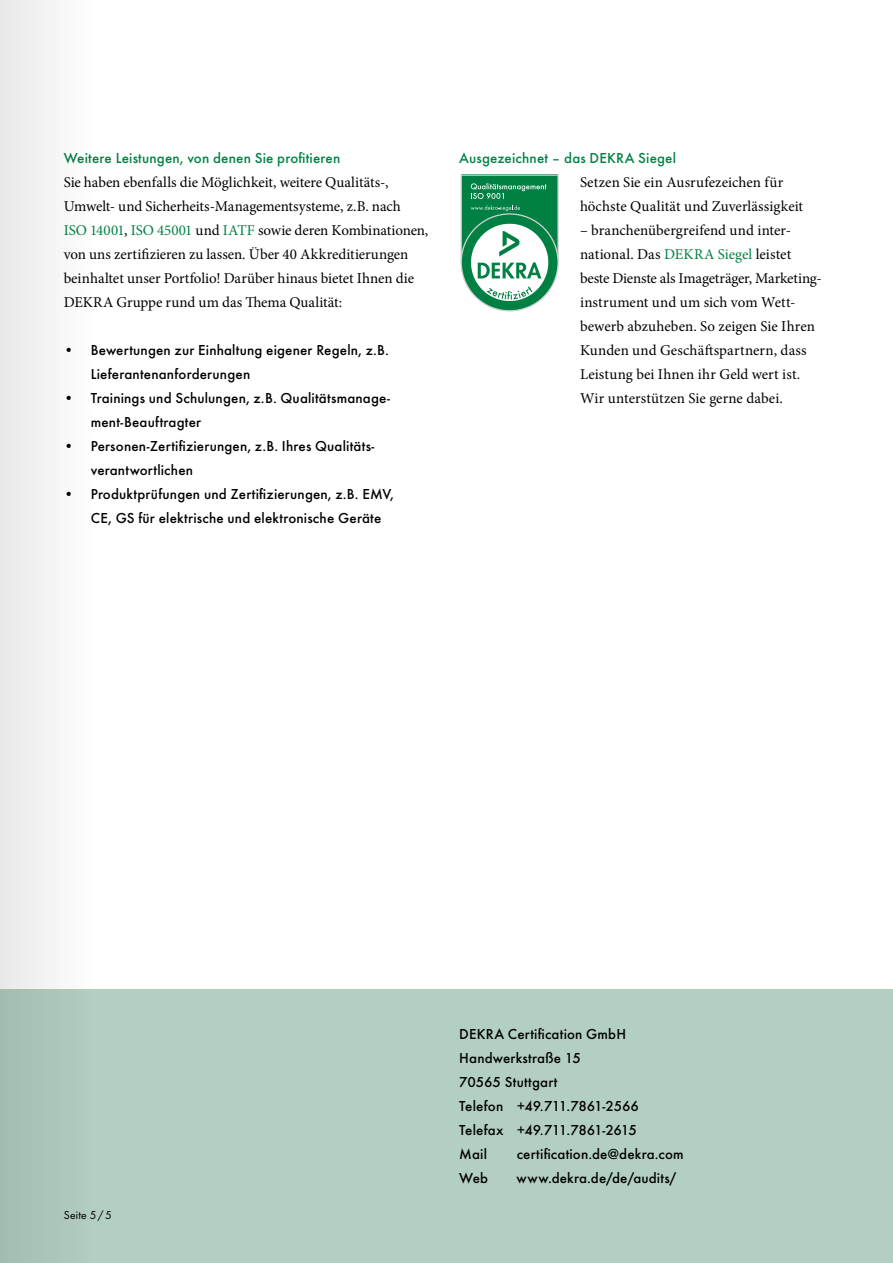
<style>
.page{position:relative;width:893px;height:1263px;background:#fff}
.page>*{position:absolute;margin:0;border:0;box-sizing:border-box;transform-origin:0 0}
.t1{font:15px/24px "Minion Pro";color:#000}
.t2{font:500 15px/24px "Futura";letter-spacing:.01em;color:#000}
.t3{font:500 15px "Futura";letter-spacing:.01em;color:#008244}
.t4{font:12px "Futura Boo";letter-spacing:.015em;color:#000}
.s1{color:#008244}
</style>
<div class="page">
<div style="left:0;top:990px;width:893px;height:273px;background:#b3cfc1"></div>
<svg style="left:461px;top:214px;width:97px;height:97px"></svg>
<svg style="left:461px;top:175px;width:98px;height:126px"></svg>
<svg style="left:0;top:0;width:96px;height:1263px;fill:#f0f0f0"></svg>
<p class="t3" style="left:64px;top:146px;width:278px">Weitere Leistungen, von denen Sie profitieren</p>
<p class="t1" style="left:64px;top:170px;width:366px">Sie haben ebenfalls die Möglichkeit, weitere Qualitäts-, Umwelt- und Sicherheits-Managementsysteme, z.B. nach<br><span class="s1">ISO 14001</span>, <span class="s1">ISO 45001</span> und <span class="s1">IATF</span> sowie deren Kombinationen, von uns zertifizieren zu lassen. Über 40 Akkreditierungen beinhaltet unser Portfolio! Darüber hinaus bietet Ihnen die DEKRA Gruppe rund um das Thema Qualität:</p>
<p class="t2" style="left:91px;top:336px;width:300px;text-indent:-27px">• Bewertungen zur Einhaltung eigener Regeln, z.B.<br>Lieferantenanforderungen</p>
<p class="t2" style="left:91px;top:384px;width:301px;text-indent:-27px">• Trainings und Schulungen, z.B. Qualitätsmanage&shy;ment-Beauftragter</p>
<p class="t2" style="left:91px;top:432px;width:285px;text-indent:-27px">• Personen-Zertifizierungen, z.B. Ihres Qualitäts&shy;verantwortlichen</p>
<p class="t2" style="left:91px;top:480px;width:305px;text-indent:-27px">• Produktprüfungen und Zertifizierungen, z.B. EMV,<br>CE, GS für elektrische und elektronische Geräte</p>
<p class="t3" style="left:459px;top:146px;width:218px">Ausgezeichnet – das DEKRA Siegel</p>
<p class="t1" style="left:580px;top:170px;width:225px">Setzen Sie ein Ausrufezeichen für höchste Qualität und Zuverlässigkeit</p>
<p class="t1" style="left:580px;top:218px;width:242px">– branchenübergreifend und inter&shy;national. Das <span class="s1">DEKRA Siegel</span> leistet beste Dienste als Imageträger, Marketing&shy;instrument und um sich vom Wett&shy;bewerb abzuheben. So zeigen Sie Ihren Kunden und Geschäftspartnern, dass Leistung bei Ihnen ihr Geld wert ist.<br>Wir unterstützen Sie gerne dabei.</p>
<p class="t4" style="left:64px;top:1206px;width:50px">Seite 5/5</p>
<p class="t2" style="left:459px;top:1020px;width:181px">DEKRA Certification GmbH<br>Handwerkstraße 15<br>70565 Stuttgart<br>Telefon +49.711.7861-2566<br>Telefax +49.711.7861-2615<br>Mail</p>
<p class="t2" style="left:517px;top:1140px;width:168px">certification.de@dekra.com</p>
<p class="t2" style="left:459px;top:1164px;width:30px">Web</p>
<p class="t2" style="left:517px;top:1164px;width:161px">www.dekra.de/de/audits/</p>
</div>
